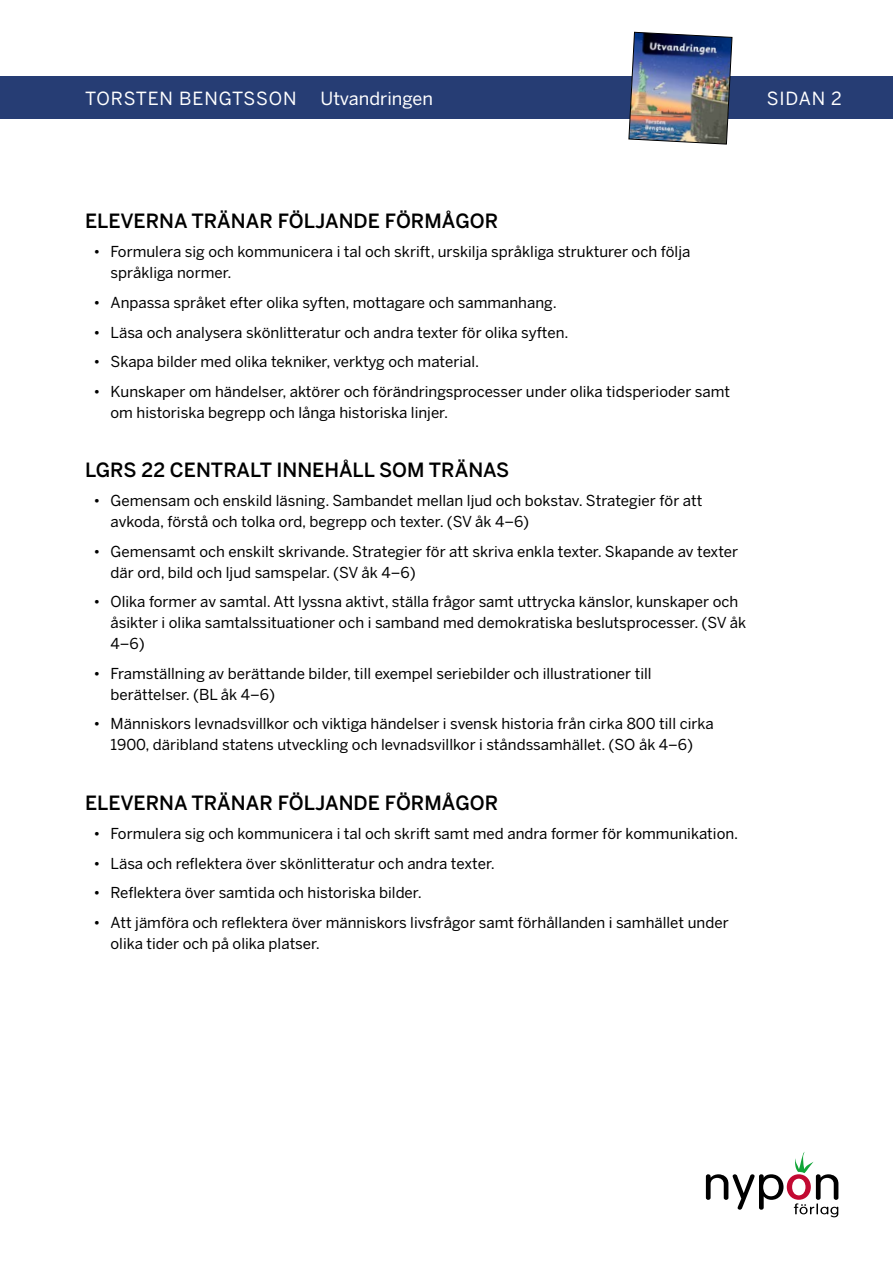
<style>
.page{position:relative;width:893px;height:1263px;background:#fff}
.page>*{position:absolute;margin:0;border:0;box-sizing:border-box;transform-origin:0 0}
.t1{font:500 19.5px "Benton Sans";color:#000}
.t2{font:18px "Benton Sans";letter-spacing:.01em;color:#fff}
.t3{font:18px "Benton Sans";letter-spacing:.045em;color:#fff}
.t4{font:15px/21px "Benton Sans";color:#000}
</style>
<div class="page">
<svg style="left:706px;top:1152px;width:132px;height:65px"></svg>
<div style="left:0;top:77px;width:893px;height:42px;background:#263d74"></div>
<img style="left:628px;top:31px;width:105px;height:114px">
<p class="t3" style="left:85px;top:88px;width:213px">TORSTEN BENGTSSON</p>
<p class="t2" style="left:321px;top:88px;width:114px">Utvandringen</p>
<p class="t2" style="left:767px;top:88px;width:77px">SIDAN 2</p>
<h1 class="t1" style="left:85px;top:210px;width:415px">ELEVERNA TRÄNAR FÖLJANDE FÖRMÅGOR</h1>
<p class="t4" style="left:111px;top:242px;width:581px;text-indent:-17px">• Formulera sig och kommunicera i tal och skrift, urskilja språkliga strukturer och följa språkliga normer.</p>
<p class="t4" style="left:94px;top:292px;width:465px">• Anpassa språket efter olika syften, mottagare och sammanhang.</p>
<p class="t4" style="left:94px;top:322px;width:476px">• Läsa och analysera skönlitteratur och andra texter för olika syften.</p>
<p class="t4" style="left:94px;top:351px;width:387px">• Skapa bilder med olika tekniker, verktyg och material.</p>
<p class="t4" style="left:111px;top:381px;width:621px;text-indent:-17px">• Kunskaper om händelser, aktörer och förändringsprocesser under olika tidsperioder samt om historiska begrepp och långa historiska linjer.</p>
<h1 class="t1" style="left:85px;top:458px;width:426px">LGRS 22 CENTRALT INNEHÅLL SOM TRÄNAS</h1>
<p class="t4" style="left:111px;top:491px;width:593px;text-indent:-17px">• Gemensam och enskild läsning. Sambandet mellan ljud och bokstav. Strategier för att avkoda, förstå och tolka ord, begrepp och texter. (SV åk 4–6)</p>
<p class="t4" style="left:111px;top:541px;width:629px;text-indent:-17px">• Gemensamt och enskilt skrivande. Strategier för att skriva enkla texter. Skapande av texter där ord, bild och ljud samspelar. (SV åk 4–6)</p>
<p class="t4" style="left:111px;top:592px;width:637px;text-indent:-17px">• Olika former av samtal. Att lyssna aktivt, ställa frågor samt uttrycka känslor, kunskaper och åsikter i olika samtalssituationer och i samband med demokratiska beslutsprocesser. (SV åk<br>4–6)</p>
<p class="t4" style="left:111px;top:663px;width:543px;text-indent:-17px">• Framställning av berättande bilder, till exempel seriebilder och illustrationer till berättelser. (BL åk 4–6)</p>
<p class="t4" style="left:94px;top:714px;width:622px;text-align:center">• Människors levnadsvillkor och viktiga händelser i svensk historia från cirka 800 till cirka<br>1900, däribland statens utveckling och levnadsvillkor i ståndssamhället. (SO åk 4–6)</p>
<h1 class="t1" style="left:85px;top:791px;width:415px">ELEVERNA TRÄNAR FÖLJANDE FÖRMÅGOR</h1>
<p class="t4" style="left:94px;top:823px;width:646px">• Formulera sig och kommunicera i tal och skrift samt med andra former för kommunikation.</p>
<p class="t4" style="left:94px;top:853px;width:403px">• Läsa och reflektera över skönlitteratur och andra texter.</p>
<p class="t4" style="left:94px;top:882px;width:330px">• Reflektera över samtida och historiska bilder.</p>
<p class="t4" style="left:111px;top:912px;width:620px;text-indent:-17px">• Att jämföra och reflektera över människors livsfrågor samt förhållanden i samhället under olika tider och på olika platser.</p>
</div>
